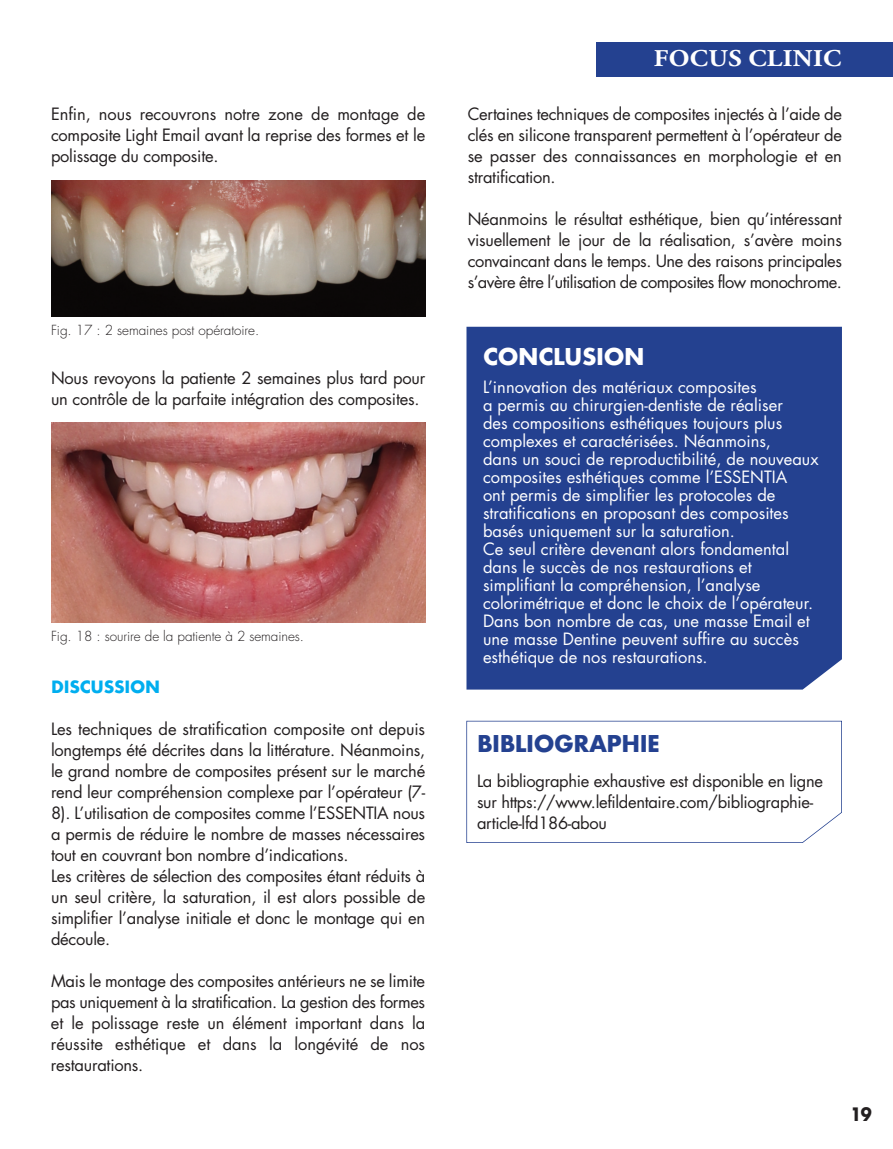
<style>
.page{position:relative;width:893px;height:1149px;background:#fff}
.page>*{position:absolute;margin:0;border:0;box-sizing:border-box;transform-origin:0 0}
.t1{font:700 24px "Adobe Garamond Pro";letter-spacing:.015em;color:#fff;scale:1.1 1}
.t2{font:700 22.5px "Futura";letter-spacing:-.02em;color:#244190}
.t3{font:700 22.5px "Futura";letter-spacing:-.02em;color:#fff}
.t4{font:700 18px "Futura";color:#231f20;scale:.9 1}
.t5{font:16.5px/21px "Futura";letter-spacing:-.015em;color:#231f20;text-align:justify}
.t6{font:16.5px/18px "Futura";color:#fff}
.t7{font:700 16.5px "Futura";letter-spacing:-.015em;color:#00aeef}
.t8{font:300 13.5px "Futura";letter-spacing:-.005em;color:#231f20}
</style>
<div class="page">
<img style="left:51px;top:181px;width:374px;height:136px">
<img style="left:51px;top:422px;width:374px;height:200px">
<div style="left:596px;top:43px;width:297px;height:34px;background:#244190"></div>
<div style="left:466px;top:326px;width:376px;height:363px;background:#244190"></div>
<svg style="left:466px;top:720px;width:376px;height:122px"></svg>
<p class="t5" style="left:51px;top:105px;width:376px">Enfin, nous recouvrons notre zone de montage de composite Light Email avant la reprise des formes et le polissage du composite.</p>
<p class="t8" style="left:51px;top:323px;width:210px">Fig. 17 : 2 semaines post opératoire.</p>
<p class="t5" style="left:51px;top:368px;width:376px">Nous revoyons la patiente 2 semaines plus tard pour un contrôle de la parfaite intégration des composites.</p>
<p class="t8" style="left:51px;top:629px;width:255px">Fig. 18 : sourire de la patiente à 2 semaines.</p>
<p class="t7" style="left:51px;top:674px;width:111px">DISCUSSION</p>
<p class="t5" style="left:51px;top:719px;width:376px;text-align:left">Les techniques de stratification composite ont depuis longtemps été décrites dans la littérature. Néanmoins, le grand nombre de composites présent sur le marché rend leur compréhension complexe par l’opérateur (7- 8). L’utilisation de composites comme l’ESSENTIA nous a permis de réduire le nombre de masses nécessaires tout en couvrant bon nombre d’indications.<br>Les critères de sélection des composites étant réduits à un seul critère, la saturation, il est alors possible de simplifier l’analyse initiale et donc le montage qui en découle.</p>
<p class="t5" style="left:51px;top:971px;width:376px">Mais le montage des composites antérieurs ne se limite pas uniquement à la stratification. La gestion des formes et le polissage reste un élément important dans la réussite esthétique et dans la longévité de nos restaurations.</p>
<h1 class="t1" style="left:654px;top:49px;width:172px">FOCUS CLINIC</h1>
<p class="t5" style="left:468px;top:105px;width:376px">Certaines techniques de composites injectés à l’aide de clés en silicone transparent permettent à l’opérateur de se passer des connaissances en morphologie et en stratification.</p>
<p class="t5" style="left:468px;top:210px;width:376px">Néanmoins le résultat esthétique, bien qu’intéressant visuellement le jour de la réalisation, s’avère moins convaincant dans le temps. Une des raisons principales s’avère être l’utilisation de composites flow monochrome.</p>
<h2 class="t3" style="left:483px;top:340px;width:163px">CONCLUSION</h2>
<p class="t6" style="left:483px;top:379px;width:337px">L’innovation des matériaux composites<br>a permis au chirurgien-dentiste de réaliser<br>des compositions esthétiques toujours plus complexes et caractérisées. Néanmoins,<br>dans un souci de reproductibilité, de nouveaux composites esthétiques comme l’ESSENTIA<br>ont permis de simplifier les protocoles de stratifications en proposant des composites basés uniquement sur la saturation.<br>Ce seul critère devenant alors fondamental dans le succès de nos restaurations et simplifiant la compréhension, l’analyse colorimétrique et donc le choix de l’opérateur.<br>Dans bon nombre de cas, une masse Email et une masse Dentine peuvent suffire au succès esthétique de nos restaurations.</p>
<h2 class="t2" style="left:477px;top:727px;width:185px">BIBLIOGRAPHIE</h2>
<p class="t5" style="left:477px;top:771px;width:348px;text-align:left">La bibliographie exhaustive est disponible en ligne sur https://www.lefildentaire.com/bibliographie&shy;article-lfd186-abou</p>
<p class="t4" style="left:851px;top:1101px;width:25px">19</p>
</div>
